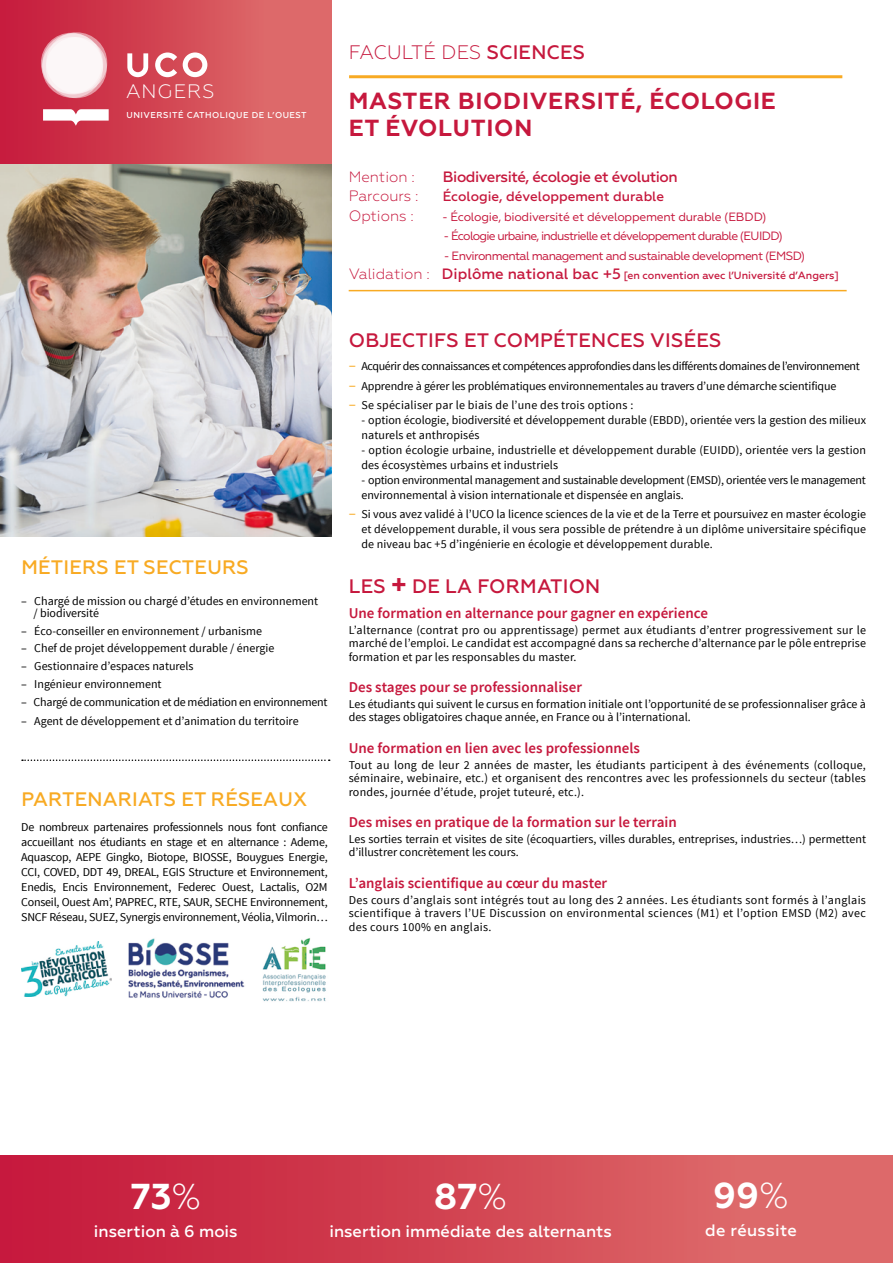
<style>
.page{position:relative;width:893px;height:1263px;background:#fff}
.page>*{position:absolute;margin:0;border:0;box-sizing:border-box;transform-origin:0 0}
.t1{font:700 36px "Geometria";color:#fff}
.t2{font:700 23.25px/27px "Geometria";letter-spacing:.03em;color:#c6183d}
.t3{font:500 19.5px "Geometria";letter-spacing:.01em;color:#c6183d}
.t4{font:500 19.5px "Geometria";letter-spacing:.01em;color:#f8aa23}
.t5{font:300 19.5px "Geometria";letter-spacing:.01em;color:#c6183d}
.t6{font:300 19.5px "Geometria";letter-spacing:.05em;color:#fff}
.t7{font:500 16.5px "Geometria";color:#fff}
.t8{font:500 16.5px "Geometria";letter-spacing:.02em;color:#fff}
.t9{font:600 15px "Source Sans Pro";color:#c6183d}
.t10{font:500 15px "Geometria";letter-spacing:-.03em;color:#c6183d}
.t11{font:300 15px "Geometria";color:#c6183d}
.t12{font:500 13.5px "Geometria";color:#c6183d}
.t13{font:12px/15px "Source Sans Pro";color:#000}
.t14{font:12px/15px "Source Sans Pro";letter-spacing:-.02em;color:#000}
.t15{font:12px "Geometria";letter-spacing:-.05em;color:#c6183d}
.t16{font:12px "Source Sans Pro";letter-spacing:-.03em;color:#000}
.t17{font:12px "Geometria";letter-spacing:-.02em;color:#c6183d}
.t18{font:12px "Source Sans Pro";letter-spacing:.02em;color:#000}
.t19{font:500 10.5px "Geometria";color:#c6183d}
.t20{font:500 8.55px "Geometria";letter-spacing:.055em;color:#fff}
.s1{font-weight:500}
.s2{font-weight:300;font-size:15px}
.s3{font-size:15px}
.s4{font-size:15px;color:#f8aa23}
.s5{font-weight:700;font-size:25.5px}
.s6{font-weight:300}
</style>
<div class="page">
<div style="left:0;top:1155px;width:893px;height:108px;background:linear-gradient(to right,#c51639,#e0736e)"></div>
<hr style="left:349px;top:290px;width:498px;height:1px;background:#f8aa23">
<hr style="left:349px;top:75px;width:493px;height:3px;background:#f8aa23">
<div style="left:0;top:0;width:332px;height:165px;background:linear-gradient(to right,#c61b3b,#e0736f)"></div>
<img style="left:0;top:165px;width:332px;height:371px">
<svg style="left:22px;top:759px;width:308px;height:2px"></svg>
<svg style="left:46px;top:32px;width:61px;height:61px"></svg>
<svg style="left:42px;top:33px;width:61px;height:62px"></svg>
<svg style="left:46px;top:37px;width:61px;height:61px"></svg>
<svg style="left:43px;top:109px;width:66px;height:17px"></svg>
<svg style="left:127px;top:53px;width:21px;height:24px"></svg>
<svg style="left:183px;top:52px;width:24px;height:25px"></svg>
<svg style="left:155px;top:52px;width:22px;height:25px"></svg>
<img style="left:262px;top:938px;width:64px;height:64px">
<img style="left:128px;top:938px;width:117px;height:60px">
<img style="left:21px;top:941px;width:91px;height:56px">
<h3 class="t6" style="left:126px;top:80px;width:90px">ANGERS</h3>
<p class="t20" style="left:127px;top:110px;width:182px">UNIVERSITÉ CATHOLIQUE DE L’OUEST</p>
<h3 class="t4" style="left:21px;top:556px;width:229px">MÉTIERS ET SECTEURS</h3>
<p class="t13" style="left:33px;top:595px;width:286px;line-height:12px;text-indent:-12px">– Chargé de mission ou chargé d’études en environnement / biodiversité</p>
<p class="t13" style="left:21px;top:623px;width:242px">– Éco-conseiller en environnement / urbanisme</p>
<p class="t13" style="left:21px;top:641px;width:255px">– Chef de projet développement durable / énergie</p>
<p class="t13" style="left:21px;top:659px;width:174px">– Gestionnaire d’espaces naturels</p>
<p class="t13" style="left:21px;top:676px;width:142px">– Ingénieur environnement</p>
<p class="t14" style="left:21px;top:694px;width:308px">– Chargé de communication et de médiation en environnement</p>
<p class="t13" style="left:21px;top:713px;width:279px">– Agent de développement et d’animation du territoire</p>
<h3 class="t4" style="left:21px;top:787px;width:287px">PARTENARIATS ET RÉSEAUX</h3>
<p class="t13" style="left:21px;top:820px;width:308px;text-align:justify">De nombreux partenaires professionnels nous font confiance accueillant nos étudiants en stage et en alternance : Ademe, Aquascop, AEPE Gingko, Biotope, BIOSSE, Bouygues Energie, CCI, COVED, DDT 49, DREAL, EGIS Structure et Environnement, Enedis, Encis Environnement, Federec Ouest, Lactalis, O2M Conseil, Ouest Am’, PAPREC, RTE, SAUR, SECHE Environnement, SNCF Réseau, SUEZ, Synergis environnement, Véolia, Vilmorin…</p>
<h3 class="t5" style="left:349px;top:41px;width:238px">FACULTÉ DES <span class="s1">SCIENCES</span></h3>
<h2 class="t2" style="left:349px;top:88px;width:428px">MASTER BIODIVERSITÉ, ÉCOLOGIE<br>ET ÉVOLUTION</h2>
<p class="t11" style="left:349px;top:168px;width:68px">Mention :</p>
<p class="t10" style="left:443px;top:168px;width:236px">Biodiversité, écologie et évolution</p>
<p class="t11" style="left:349px;top:187px;width:71px">Parcours :</p>
<p class="t12" style="left:443px;top:189px;width:223px">Écologie, développement durable</p>
<p class="t11" style="left:349px;top:207px;width:67px">Options :</p>
<p class="t17" style="left:442px;top:210px;width:326px">- Écologie, biodiversité et développement durable (EBDD)</p>
<p class="t15" style="left:443px;top:229px;width:341px">- Écologie urbaine, industrielle et développement durable (EUIDD)</p>
<p class="t15" style="left:444px;top:249px;width:363px">- Environmental management and sustainable development (EMSD)</p>
<p class="t19" style="left:349px;top:269px;width:492px"><span class="s2">Validation :</span> <span class="s3">Diplôme national bac +5</span> [en convention avec l’Université d’Angers]</p>
<h3 class="t3" style="left:349px;top:329px;width:374px">OBJECTIFS ET COMPÉTENCES VISÉES</h3>
<p class="t16" style="left:349px;top:359px;width:513px"><span class="s4">–</span> Acquérir des connaissances et compétences approfondies dans les différents domaines de l’environnement</p>
<p class="t13" style="left:349px;top:378px;width:489px"><span class="s4">–</span> Apprendre à gérer les problématiques environnementales au travers d’une démarche scientifique</p>
<p class="t18" style="left:349px;top:397px;width:286px"><span class="s4">–</span> Se spécialiser par le biais de l’une des trois options :</p>
<p class="t13" style="left:361px;top:413px;width:506px">- option écologie, biodiversité et développement durable (EBDD), orientée vers la gestion des milieux naturels et anthropisés</p>
<p class="t13" style="left:361px;top:443px;width:506px">- option écologie urbaine, industrielle et développement durable (EUIDD), orientée vers la gestion des écosystèmes urbains et industriels</p>
<p class="t14" style="left:361px;top:473px;width:506px">- option environmental management and sustainable development (EMSD), orientée vers le management environnemental à vision internationale et dispensée en anglais.</p>
<p class="t13" style="left:361px;top:507px;width:506px;text-align:justify;text-indent:-13px"><span class="s4">–</span> Si vous avez validé à l’UCO la licence sciences de la vie et de la Terre et poursuivez en master écologie et développement durable, il vous sera possible de prétendre à un diplôme universitaire spécifique de niveau bac +5 d’ingénierie en écologie et développement durable.</p>
<h3 class="t3" style="left:349px;top:574px;width:253px">LES <span class="s5">+</span> DE LA FORMATION</h3>
<p class="t9" style="left:349px;top:603px;width:361px">Une formation en alternance pour gagner en expérience</p>
<p class="t13" style="left:349px;top:623px;width:519px;line-height:13.5px;text-align:justify">L’alternance (contrat pro ou apprentissage) permet aux étudiants d’entrer progressivement sur le marché de l’emploi. Le candidat est accompagné dans sa recherche d’alternance par le pôle entreprise formation et par les responsables du master.</p>
<p class="t9" style="left:349px;top:678px;width:235px">Des stages pour se professionnaliser</p>
<p class="t13" style="left:349px;top:697px;width:519px;line-height:13.5px">Les étudiants qui suivent le cursus en formation initiale ont l’opportunité de se professionnaliser grâce à des stages obligatoires chaque année, en France ou à l’international.</p>
<p class="t9" style="left:349px;top:738px;width:293px">Une formation en lien avec les professionnels</p>
<p class="t13" style="left:349px;top:758px;width:519px;line-height:13.5px;text-align:justify">Tout au long de leur 2 années de master, les étudiants participent à des événements (colloque, séminaire, webinaire, etc.) et organisent des rencontres avec les professionnels du secteur (tables rondes, journée d’étude, projet tuteuré, etc.).</p>
<p class="t9" style="left:349px;top:813px;width:330px">Des mises en pratique de la formation sur le terrain</p>
<p class="t13" style="left:349px;top:832px;width:519px;line-height:13.5px">Les sorties terrain et visites de site (écoquartiers, villes durables, entreprises, industries…) permettent d’illustrer concrètement les cours.</p>
<p class="t9" style="left:349px;top:873px;width:260px">L’anglais scientifique au cœur du master</p>
<p class="t13" style="left:349px;top:893px;width:519px;line-height:13.5px;text-align:justify">Des cours d’anglais sont intégrés tout au long des 2 années. Les étudiants sont formés à l’anglais scientifique à travers l’UE Discussion on environmental sciences (M1) et l’option EMSD (M2) avec des cours 100% en anglais.</p>
<h1 class="t1" style="left:130px;top:1175px;width:72px">73<span class="s6">%</span></h1>
<h3 class="t7" style="left:94px;top:1222px;width:145px">insertion à 6 mois</h3>
<h1 class="t1" style="left:434px;top:1175px;width:74px">87<span class="s6">%</span></h1>
<h3 class="t7" style="left:329px;top:1221px;width:284px">insertion immédiate des alternants</h3>
<h1 class="t1" style="left:713px;top:1174px;width:77px">99<span class="s6">%</span></h1>
<h3 class="t8" style="left:705px;top:1221px;width:93px">de réussite</h3>
</div>
